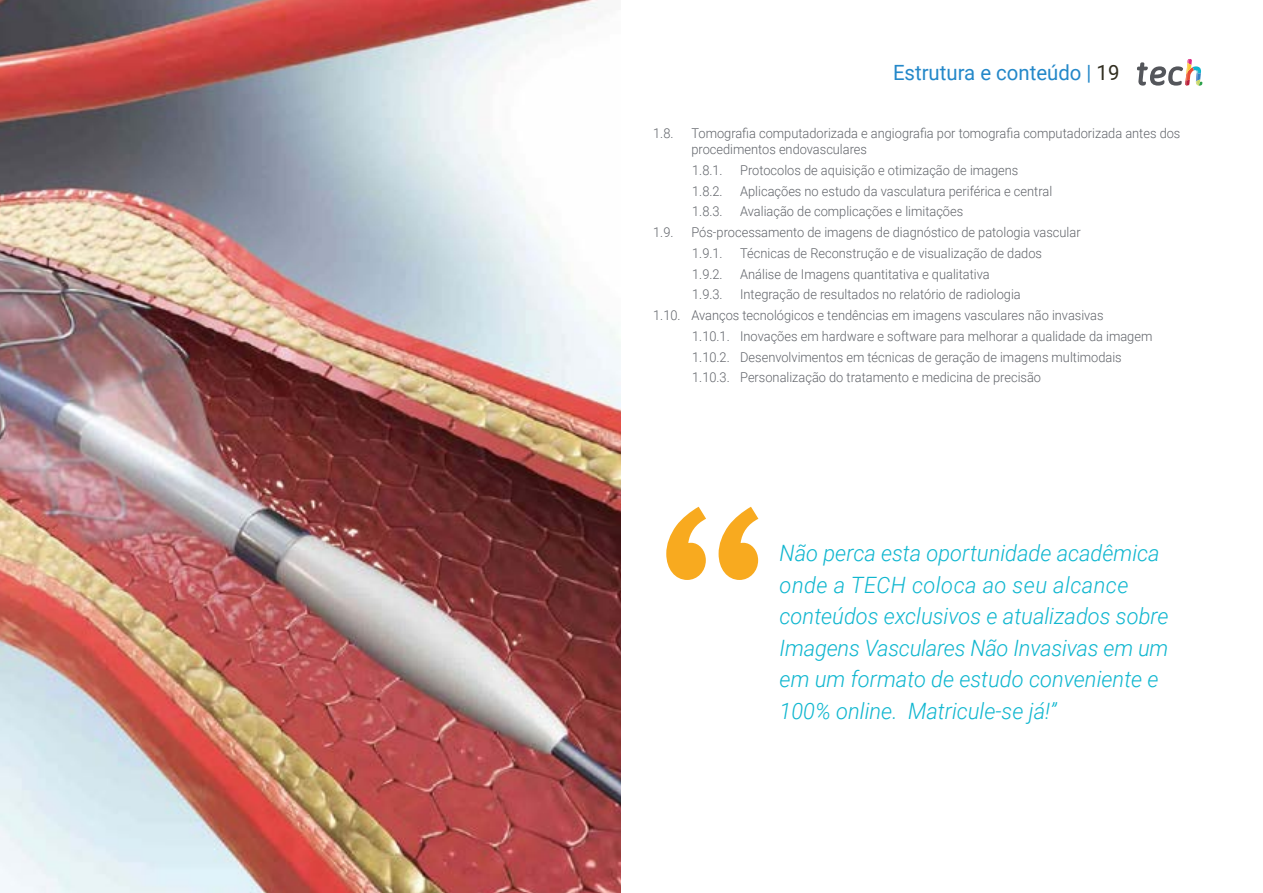
<style>
.page{position:relative;width:1263px;height:893px;background:#fff}
.page>*{position:absolute;margin:0;border:0;box-sizing:border-box;transform-origin:0 0}
.t1{font:italic 300 22.5px/31.5px "Roboto";color:#0fb6cf}
.t2{font:21px "Roboto";color:#2488c9}
.t3{font:300 13.5px/16.5px "Roboto";color:#61646a;scale:.95 1}
.s1{color:#312e20}
</style>
<div class="page">
<svg style="left:666px;top:507px;width:92px;height:73px"></svg>
<img style="left:0;top:0;width:621px;height:893px">
<svg style="left:1137px;top:59px;width:65px;height:27px"></svg>
<h2 class="t2" style="left:893px;top:57px;width:228px">Estrutura e conteúdo | <span class="s1">19</span></h2>
<p class="t3" style="left:653px;top:124px;width:23px">1.8.</p>
<p class="t3" style="left:691px;top:124px;width:516px">Tomografia computadorizada e angiografia por tomografia computadorizada antes dos procedimentos endovasculares</p>
<p class="t3" style="left:692px;top:161px;width:34px">1.8.1.</p>
<p class="t3" style="left:740px;top:161px;width:294px">Protocolos de aquisição e otimização de imagens</p>
<p class="t3" style="left:692px;top:182px;width:34px">1.8.2.</p>
<p class="t3" style="left:740px;top:182px;width:330px">Aplicações no estudo da vasculatura periférica e central</p>
<p class="t3" style="left:692px;top:203px;width:34px">1.8.3.</p>
<p class="t3" style="left:740px;top:203px;width:236px">Avaliação de complicações e limitações</p>
<p class="t3" style="left:653px;top:224px;width:23px">1.9.</p>
<p class="t3" style="left:691px;top:222px;width:411px;line-height:20.7px">Pós-processamento de imagens de diagnóstico de patologia vascular<br>1.9.1.</p>
<p class="t3" style="left:740px;top:244px;width:319px">Técnicas de Reconstrução e de visualização de dados</p>
<p class="t3" style="left:692px;top:265px;width:34px">1.9.2.</p>
<p class="t3" style="left:740px;top:265px;width:264px">Análise de Imagens quantitativa e qualitativa</p>
<p class="t3" style="left:692px;top:286px;width:34px">1.9.3.</p>
<p class="t3" style="left:740px;top:286px;width:297px">Integração de resultados no relatório de radiologia</p>
<p class="t3" style="left:653px;top:307px;width:476px">1.10. Avanços tecnológicos e tendências em imagens vasculares não invasivas</p>
<p class="t3" style="left:692px;top:327px;width:486px">1.10.1. Inovações em hardware e software para melhorar a qualidade da imagem</p>
<p class="t3" style="left:692px;top:348px;width:454px">1.10.2. Desenvolvimentos em técnicas de geração de imagens multimodais</p>
<p class="t3" style="left:692px;top:369px;width:369px">1.10.3. Personalização do tratamento e medicina de precisão</p>
<h1 class="t1" style="left:780px;top:537px;width:390px">Não perca esta oportunidade acadêmica onde a TECH coloca ao seu alcance conteúdos exclusivos e atualizados sobre Imagens Vasculares Não Invasivas em um em um formato de estudo conveniente e 100% online. Matricule-se já!”</h1>
</div>
